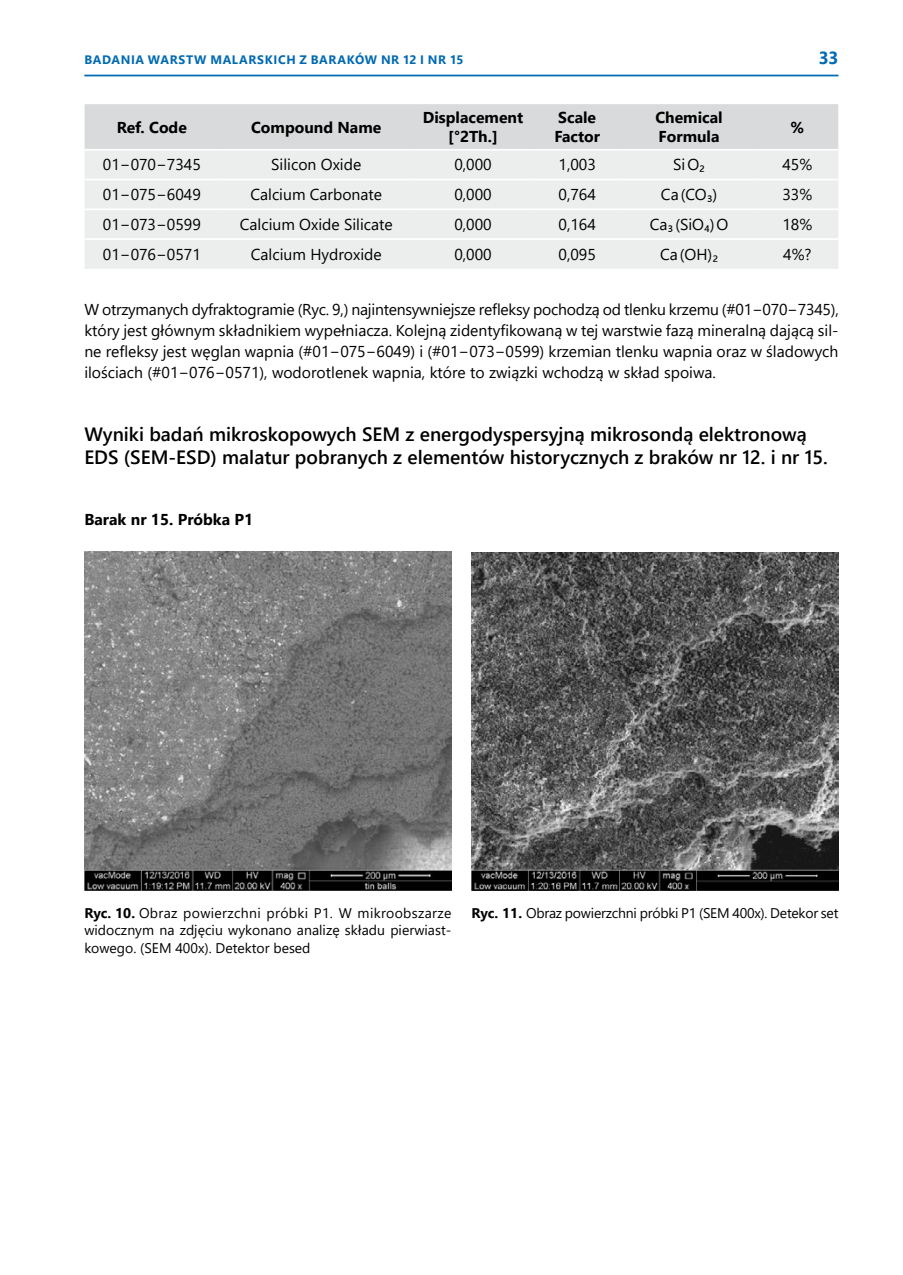
<style>
.page{position:relative;width:903px;height:1275px;background:#fff}
.page>*{position:absolute;margin:0;border:0;box-sizing:border-box;transform-origin:0 0}
.t1{font:600 19.25px/22.8px "Segoe UI";color:#000}
.t2{font:700 17.5px "Segoe UI";color:#006ab3}
.t3{font:15.75px/21px "Segoe UI";color:#000;text-align:justify}
.t4{font:700 15.75px/19.2px "Segoe UI";color:#000}
.t5{font:14px/17.5px "Segoe UI";color:#000;text-align:justify}
.t6{font:700 12.25px "Segoe UI";letter-spacing:.06em;color:#006ab3}
.s1{font-weight:700}
</style>
<div class="page">
<hr style="left:84px;top:75px;width:754px;height:1px;background:#006ab3">
<div style="left:85px;top:104px;width:753px;height:45px;background:#d9dadb"></div>
<div style="left:85px;top:151px;width:753px;height:118px;background:#eceded"></div>
<hr style="left:85px;top:179px;width:134px;height:1px;background:#fff">
<hr style="left:219px;top:179px;width:194px;height:1px;background:#fff">
<hr style="left:413px;top:179px;width:120px;height:1px;background:#fff">
<hr style="left:533px;top:179px;width:89px;height:1px;background:#fff">
<hr style="left:622px;top:179px;width:134px;height:1px;background:#fff">
<hr style="left:756px;top:179px;width:82px;height:1px;background:#fff">
<hr style="left:85px;top:208px;width:134px;height:2px;background:#fff">
<hr style="left:219px;top:208px;width:194px;height:2px;background:#fff">
<hr style="left:413px;top:208px;width:120px;height:2px;background:#fff">
<hr style="left:533px;top:208px;width:89px;height:2px;background:#fff">
<hr style="left:622px;top:208px;width:134px;height:2px;background:#fff">
<hr style="left:756px;top:208px;width:82px;height:2px;background:#fff">
<hr style="left:85px;top:238px;width:134px;height:2px;background:#fff">
<hr style="left:219px;top:238px;width:194px;height:2px;background:#fff">
<hr style="left:413px;top:238px;width:120px;height:2px;background:#fff">
<hr style="left:533px;top:238px;width:89px;height:2px;background:#fff">
<hr style="left:622px;top:238px;width:134px;height:2px;background:#fff">
<hr style="left:756px;top:238px;width:82px;height:2px;background:#fff">
<img style="left:84px;top:552px;width:367px;height:338px">
<img style="left:471px;top:552px;width:367px;height:338px">
<p class="t6" style="left:85px;top:49px;width:148px">Badan ia warstw mala</p>
<p class="t6" style="left:248px;top:49px;width:217px">rskich z baraków nr 12 i n r 15</p>
<p class="t2" style="left:819px;top:42px;width:21px">33</p>
<p class="t4" style="left:117px;top:116px;width:72px">Ref. Code</p>
<p class="t4" style="left:251px;top:116px;width:132px">Compound Name</p>
<p class="t4" style="left:423px;top:107px;width:102px;text-align:center">Displacement [°2Th.]</p>
<p class="t4" style="left:554px;top:107px;width:47px">Scale<br>Factor</p>
<p class="t4" style="left:655px;top:107px;width:69px">Chemical<br>Formula</p>
<p class="t4" style="left:790px;top:116px;width:15px">%</p>
<p class="t3" style="left:103px;top:153px;width:99px">01−070−7345</p>
<p class="t3" style="left:271px;top:153px;width:91px">Silicon Oxide</p>
<p class="t3" style="left:454px;top:153px;width:39px">0,000</p>
<p class="t3" style="left:558px;top:153px;width:39px">1,003</p>
<p class="t3" style="left:673px;top:153px;width:33px">SiO2</p>
<p class="t3" style="left:782px;top:153px;width:31px">45%</p>
<p class="t3" style="left:103px;top:183px;width:99px">01−075−6049</p>
<p class="t3" style="left:250px;top:183px;width:133px">Calcium Carbonate</p>
<p class="t3" style="left:454px;top:183px;width:39px">0,000</p>
<p class="t3" style="left:558px;top:183px;width:39px">0,764</p>
<p class="t3" style="left:661px;top:183px;width:58px">Ca(CO3)</p>
<p class="t3" style="left:782px;top:183px;width:31px">33%</p>
<p class="t3" style="left:103px;top:212px;width:99px">01−073−0599</p>
<p class="t3" style="left:240px;top:212px;width:154px">Calcium Oxide Silicate</p>
<p class="t3" style="left:454px;top:212px;width:39px">0,000</p>
<p class="t3" style="left:558px;top:212px;width:39px">0,164</p>
<p class="t3" style="left:650px;top:212px;width:80px">Ca3(SiO4)O</p>
<p class="t3" style="left:782px;top:212px;width:31px">18%</p>
<p class="t3" style="left:103px;top:242px;width:99px">01−076−0571</p>
<p class="t3" style="left:251px;top:242px;width:132px">Calcium Hydroxide</p>
<p class="t3" style="left:454px;top:242px;width:39px">0,000</p>
<p class="t3" style="left:558px;top:242px;width:39px">0,095</p>
<p class="t3" style="left:660px;top:242px;width:60px">Ca(OH)2</p>
<p class="t3" style="left:783px;top:242px;width:30px">4%?</p>
<p class="t3" style="left:84px;top:298px;width:756px">W otrzymanych dyfraktogramie (Ryc. 9,) najintensywniejsze refleksy pochodzą od tlenku krzemu (#01−070−7345), który jest głównym składnikiem wypełniacza. Kolejną zidentyfikowaną w tej warstwie fazą mineralną dającą sil&shy;ne refleksy jest węglan wapnia (#01−075−6049) i (#01−073−0599) krzemian tlenku wapnia oraz w śladowych ilościach (#01−076−0571), wodorotlenek wapnia, które to związki wchodzą w skład spoiwa.</p>
<p class="t1" style="left:84px;top:421px;width:745px">Wyniki badań mikroskopowych SEM z energodyspersyjną mikrosondą elektronową<br>EDS (SEM-ESD) malatur pobranych z elementów historycznych z braków nr 12. i nr 15.</p>
<p class="t4" style="left:84px;top:509px;width:170px">Barak nr 15. Próbka P1</p>
<p class="t5" style="left:84px;top:903px;width:369px"><span class="s1">Ryc. 10.</span> Obraz powierzchni próbki P1. W mikroobszarze widocznym na zdjęciu wykonano analizę składu pierwiast&shy;kowego. (SEM 400x). Detektor besed</p>
<p class="t5" style="left:471px;top:903px;width:369px"><span class="s1">Ryc. 11.</span> Obraz powierzchni próbki P1 (SEM 400x). Detekor set</p>
</div>
